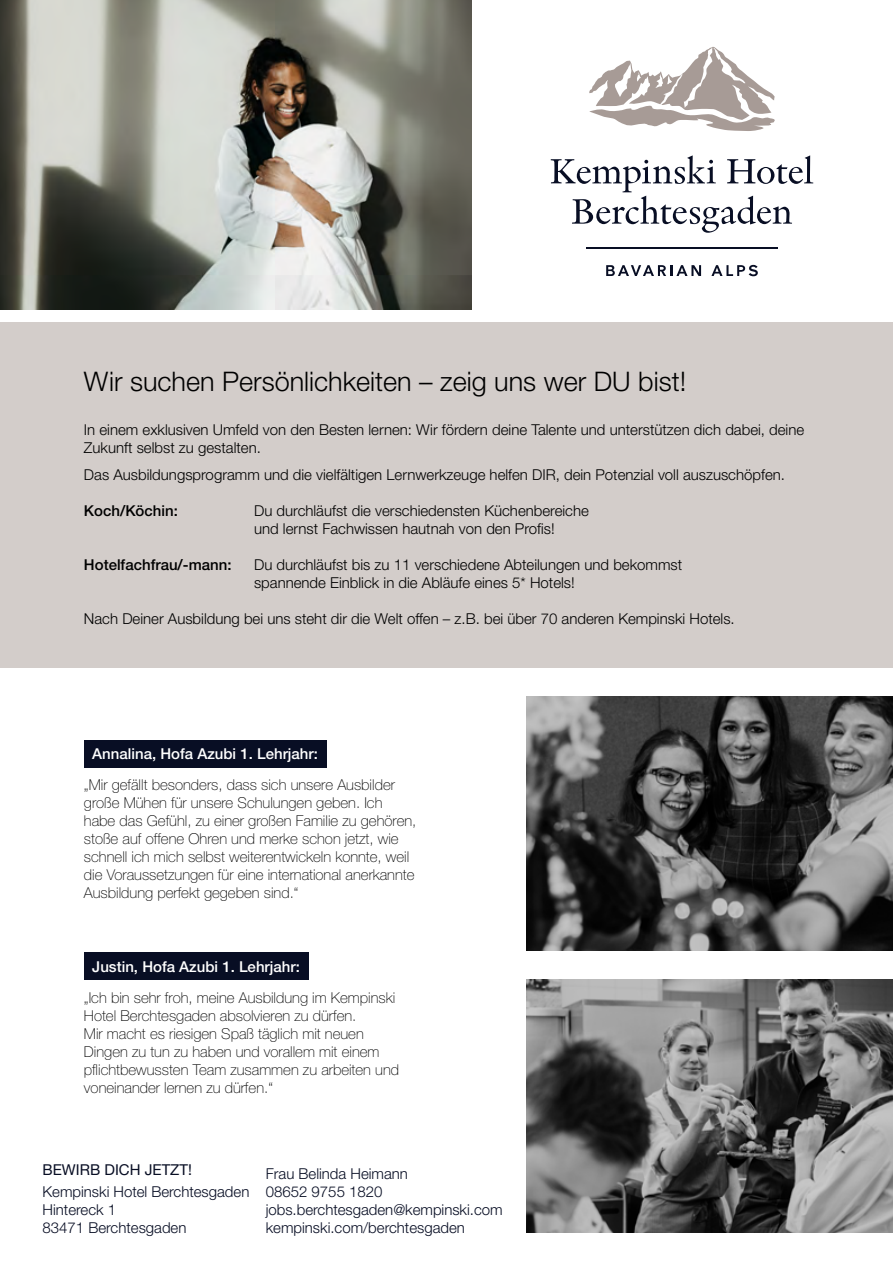
<style>
.page{position:relative;width:893px;height:1263px;background:#fff}
.page>*{position:absolute;margin:0;border:0;box-sizing:border-box;transform-origin:0 0}
.t1{font:300 27px "Helvetica Neue LT Pro";color:#000}
.t2{font:100 15px/18px "Helvetica Neue LT Pro";color:#000}
.t3{font:300 15px/18px "Helvetica Neue LT Pro";color:#000}
.t4{font:300 15px/18px "Helvetica Neue LT Pro";color:#080e24}
.t5{font:500 15px "Helvetica Neue LT Pro";color:#000}
.s1{font-weight:500;color:#fff}
.s2{font-weight:400}
</style>
<div class="page">
<div style="left:0;top:323px;width:893px;height:345px;background:#d3cdca"></div>
<svg style="left:551px;top:155px;width:262px;height:78px"></svg>
<svg style="left:606px;top:265px;width:95px;height:11px"></svg>
<svg style="left:711px;top:265px;width:47px;height:11px"></svg>
<hr style="left:586px;top:247px;width:192px;height:2px;background:#080e24">
<svg style="left:589px;top:47px;width:186px;height:84px"></svg>
<img style="left:526px;top:697px;width:367px;height:253px">
<img style="left:526px;top:979px;width:367px;height:254px">
<img style="left:0;top:0;width:471px;height:310px">
<div style="left:84px;top:740px;width:242px;height:28px;background:#080e24"></div>
<div style="left:84px;top:952px;width:224px;height:28px;background:#080e24"></div>
<img style="left:0;top:153px;width:1px;height:184px">
<p class="t1" style="left:84px;top:365px;width:604px">Wir suchen Persönlichkeiten – zeig uns wer DU bist!</p>
<p class="t3" style="left:84px;top:421px;width:722px">In einem exklusiven Umfeld von den Besten lernen: Wir fördern deine Talente und unterstützen dich dabei, deine<br>Zukunft selbst zu gestalten.</p>
<p class="t3" style="left:84px;top:465px;width:702px">Das Ausbildungsprogramm und die vielfältigen Lernwerkzeuge helfen DIR, dein Potenzial voll auszuschöpfen.</p>
<p class="t5" style="left:84px;top:501px;width:95px">Koch/Köchin:</p>
<p class="t3" style="left:254px;top:501px;width:336px">Du durchläufst die verschiedensten Küchenbereiche und lernst Fachwissen hautnah von den Profis!</p>
<p class="t5" style="left:84px;top:555px;width:149px">Hotelfachfrau/-mann:</p>
<p class="t3" style="left:254px;top:555px;width:430px">Du durchläufst bis zu 11 verschiedene Abteilungen und bekommst spannende Einblick in die Abläufe eines 5* Hotels!</p>
<p class="t3" style="left:84px;top:609px;width:652px">Nach Deiner Ausbildung bei uns steht dir die Welt offen – z.B. bei über 70 anderen Kempinski Hotels.</p>
<p class="t2" style="left:84px;top:738px;width:312px;line-height:30.8px;text-indent:8px"><span class="s1">Annalina, Hofa Azubi 1. Lehrjahr:<br></span>„Mir gefällt besonders, dass sich unsere Ausbilder</p>
<p class="t2" style="left:84px;top:793px;width:334px">große Mühen für unsere Schulungen geben. Ich habe das Gefühl, zu einer großen Familie zu gehören, stoße auf offene Ohren und merke schon jetzt, wie schnell ich mich selbst weiterentwickeln konnte, weil die Voraussetzungen für eine international anerkannte Ausbildung perfekt gegeben sind.“</p>
<p class="t2" style="left:84px;top:951px;width:313px;line-height:30.8px;text-indent:8px"><span class="s1">Justin, Hofa Azubi 1. Lehrjahr:<br></span>„Ich bin sehr froh, meine Ausbildung im Kempinski</p>
<p class="t2" style="left:84px;top:1006px;width:317px">Hotel Berchtesgaden absolvieren zu dürfen.<br>Mir macht es riesigen Spaß täglich mit neuen Dingen zu tun zu haben und vorallem mit einem pflichtbewussten Team zusammen zu arbeiten und voneinander lernen zu dürfen.“</p>
<p class="t4" style="left:43px;top:1158px;width:208px;line-height:22.2px"><span class="s2">BEWIRB DICH JETZT!<br></span>Kempinski Hotel Berchtesgaden</p>
<p class="t4" style="left:43px;top:1200px;width:145px">Hintereck 1<br>83471 Berchtesgaden</p>
<p class="t4" style="left:266px;top:1164px;width:238px">Frau Belinda Heimann<br>08652 9755 1820 jobs.berchtesgaden@kempinski.com kempinski.com/berchtesgaden</p>
</div>
